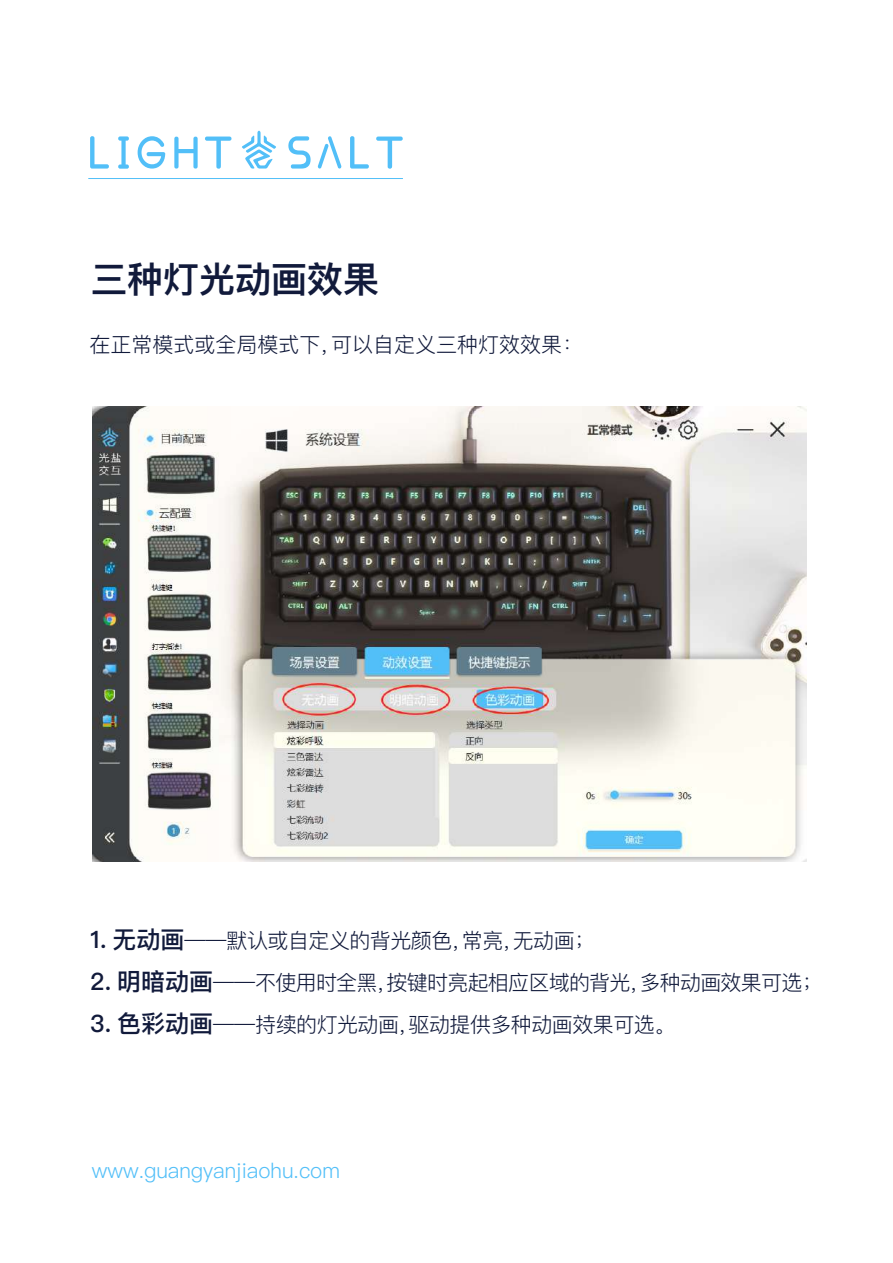
<style>
.page{position:relative;width:893px;height:1263px;background:#fff}
.page>*{position:absolute;margin:0;border:0;box-sizing:border-box;transform-origin:0 0}
.t1{font:600 36px "Ping Fang SC";color:#111a3b}
.t2{font:300 21px "Ping Fang SC";letter-spacing:-.025em;color:#111a3b}
.t3{font:300 21px "Ping Fang SC";color:#111a3b}
.t4{font:300 21px "Ping Fang SC";color:#52bff8}
.s1{font-weight:500;font-size:24px}
</style>
<div class="page">
<hr style="left:88px;top:178px;width:315px;height:1px;background:#52bff8">
<svg style="left:90px;top:136px;width:19px;height:33px"></svg>
<svg style="left:118px;top:136px;width:11px;height:33px"></svg>
<svg style="left:138px;top:136px;width:27px;height:33px"></svg>
<svg style="left:174px;top:137px;width:24px;height:32px"></svg>
<svg style="left:205px;top:137px;width:26px;height:32px"></svg>
<svg style="left:288px;top:136px;width:23px;height:33px"></svg>
<svg style="left:318px;top:136px;width:23px;height:33px"></svg>
<svg style="left:350px;top:136px;width:19px;height:33px"></svg>
<svg style="left:376px;top:137px;width:27px;height:32px"></svg>
<svg style="left:242px;top:130px;width:34px;height:39px"></svg>
<img style="left:92px;top:406px;width:714px;height:455px">
<h1 class="t1" style="left:91px;top:257px;width:289px">三种灯光动画效果</h1>
<p class="t3" style="left:90px;top:332px;width:495px">在正常模式或全局模式下，可以自定义三种灯效效果：</p>
<p class="t2" style="left:90px;top:927px;width:506px"><span class="s1">1. 无动画</span>——默认或自定义的背光颜色，常亮，无动画；</p>
<p class="t2" style="left:90px;top:969px;width:734px"><span class="s1">2. 明暗动画</span>——不使用时全黑，按键时亮起相应区域的背光，多种动画效果可选；</p>
<p class="t2" style="left:90px;top:1011px;width:586px"><span class="s1">3. 色彩动画</span>——持续的灯光动画，驱动提供多种动画效果可选。</p>
<p class="t4" style="left:92px;top:1158px;width:250px">www.guangyanjiaohu.com</p>
</div>
